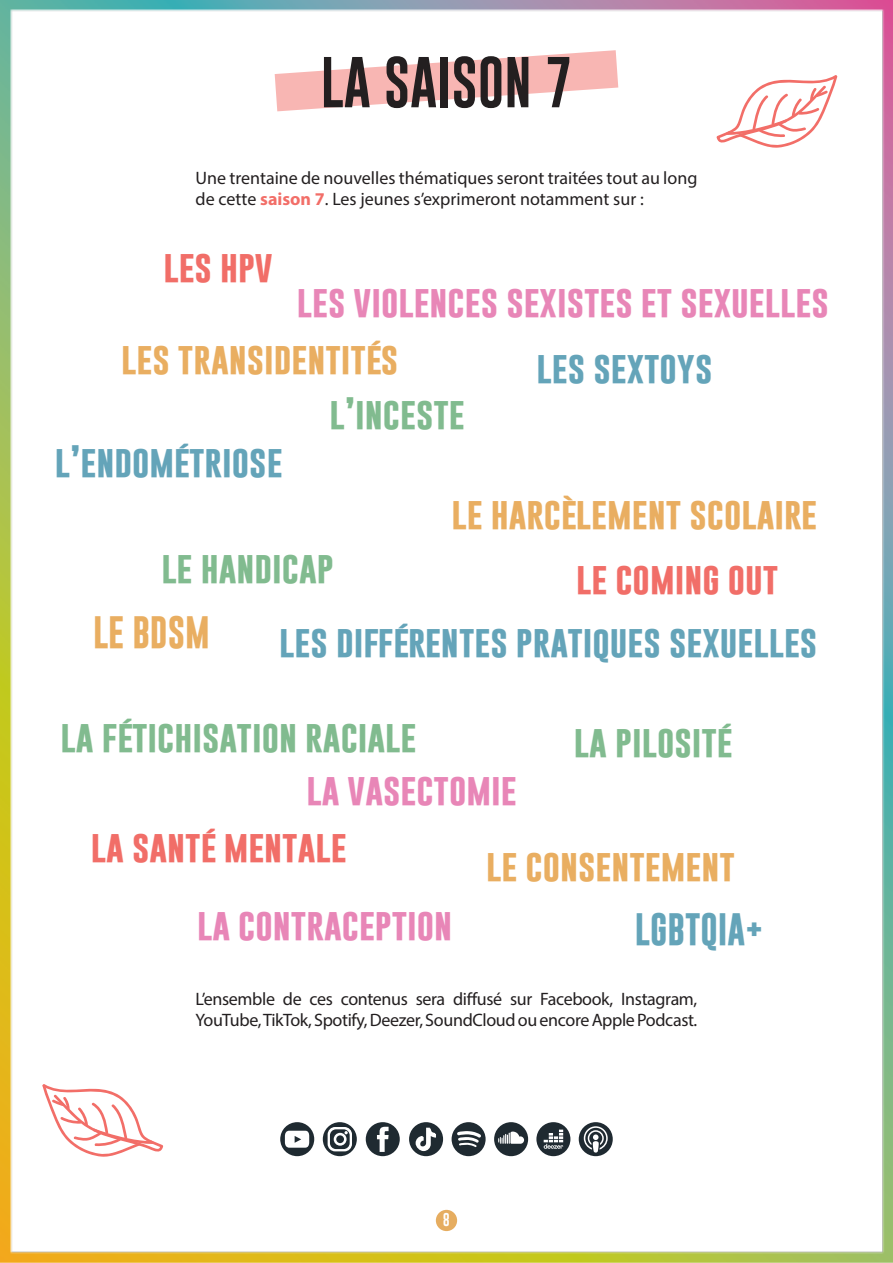
<style>
.page{position:relative;width:893px;height:1263px;background:#fff}
.page>*{position:absolute;margin:0;border:0;box-sizing:border-box;transform-origin:0 0}
.t1{font:52.5px "Gobold";color:#231f20}
.t2{font:700 32.85px "Gobold";color:#64a4b9}
.t3{font:700 32.85px "Gobold";color:#e9ae61}
.t4{font:700 32.85px "Gobold";color:#e886b7}
.t5{font:700 32.85px "Gobold";color:#81bb8f}
.t6{font:700 32.85px "Gobold";color:#f16e68}
.t7{font:18px/21.6px "Myriad Pro";letter-spacing:-.02em;color:#231f20}
.t8{font:18px/21.6px "Myriad Pro";color:#231f20}
.t9{font:13.5px "Gobold";color:#fff}
.s1{font-weight:700;color:#f26e68}
</style>
<div class="page">
<img style="left:0;top:0;width:893px;height:1263px">
<svg style="left:275px;top:50px;width:343px;height:61px"></svg>
<svg style="left:716px;top:74px;width:122px;height:74px"></svg>
<svg style="left:42px;top:1083px;width:121px;height:74px"></svg>
<svg style="left:452px;top:1122px;width:34px;height:34px"></svg>
<svg style="left:494px;top:1122px;width:34px;height:34px"></svg>
<svg style="left:536px;top:1122px;width:34px;height:34px"></svg>
<svg style="left:323px;top:1122px;width:34px;height:34px"></svg>
<svg style="left:366px;top:1122px;width:34px;height:34px"></svg>
<svg style="left:409px;top:1122px;width:34px;height:34px"></svg>
<svg style="left:280px;top:1122px;width:34px;height:34px"></svg>
<svg style="left:579px;top:1122px;width:34px;height:34px"></svg>
<p class="t1" style="left:321px;top:49px;width:253px">LA SAISON 7</p>
<p class="t8" style="left:196px;top:166px;width:503px">Une trentaine de nouvelles thématiques seront traitées tout au long de cette <span class="s1">saison 7</span>. Les jeunes s’exprimeront notamment sur :</p>
<p class="t6" style="left:163px;top:245px;width:111px">les hpv</p>
<p class="t4" style="left:297px;top:280px;width:533px">les violences sexistes et sexuelles</p>
<p class="t3" style="left:121px;top:337px;width:279px">les transidentités</p>
<p class="t2" style="left:55px;top:440px;width:229px">l’endométriose</p>
<p class="t5" style="left:329px;top:392px;width:137px">l’inceste</p>
<p class="t2" style="left:537px;top:346px;width:177px">les sextoys</p>
<p class="t3" style="left:451px;top:491px;width:367px">le harcèlement scolaire</p>
<p class="t5" style="left:161px;top:546px;width:174px">le handicap</p>
<p class="t2" style="left:279px;top:620px;width:540px">les différentes pratiques sexuelles</p>
<p class="t6" style="left:576px;top:557px;width:204px">le coming out</p>
<p class="t3" style="left:93px;top:611px;width:118px">LE BDSM</p>
<p class="t5" style="left:60px;top:715px;width:358px">la fétichisation raciale</p>
<p class="t4" style="left:306px;top:768px;width:212px">la vasectomie</p>
<p class="t5" style="left:574px;top:720px;width:159px">la pilosité</p>
<p class="t6" style="left:91px;top:825px;width:257px">la santé mentale</p>
<p class="t3" style="left:486px;top:844px;width:250px">le consentement</p>
<p class="t4" style="left:197px;top:903px;width:257px">la contraception</p>
<p class="t2" style="left:635px;top:908px;width:130px">LGBTQIA+</p>
<p class="t7" style="left:196px;top:987px;width:503px">L’ensemble de ces contenus sera diffusé sur Facebook, Instagram,<br>YouTube, TikTok, Spotify, Deezer, SoundCloud ou encore Apple Podcast.</p>
<p class="t9" style="left:443px;top:1211px;width:9px">8</p>
</div>
